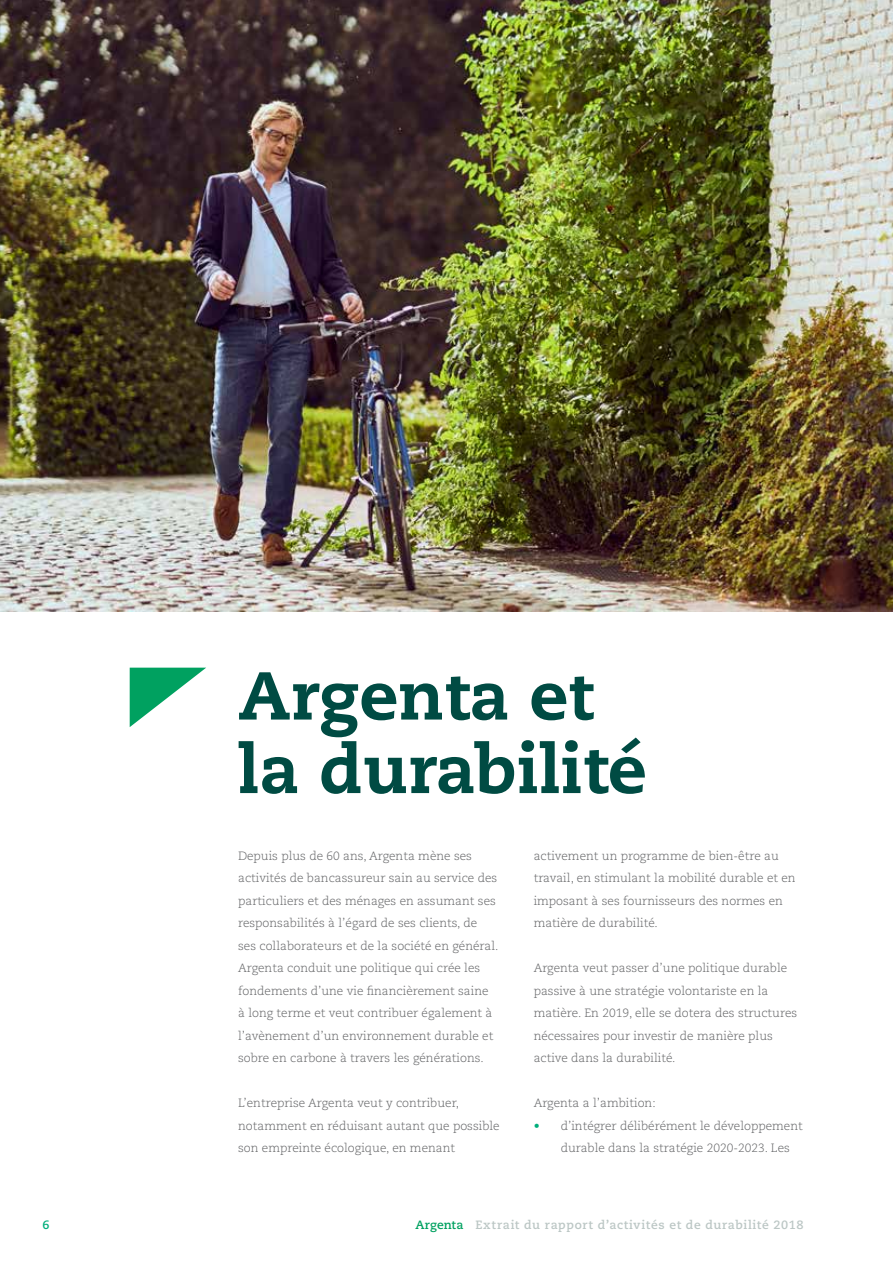
<style>
.page{position:relative;width:893px;height:1263px;background:#fff}
.page>*{position:absolute;margin:0;border:0;box-sizing:border-box;transform-origin:0 0}
.t1{font:800 67.5px/73.5px "Caecilia LT Std";color:#004b43}
.t2{font:300 12px/22.5px "Caecilia LT Std";color:#616264}
.t3{font:700 12px "Caecilia LT Std";letter-spacing:.05em;color:#bcc7c5}
.t4{font:700 12px "Caecilia LT Std";color:#00ae7b}
.s1{font-weight:700;color:#00ae7b}
.s2{color:#00a160}
</style>
<div class="page">
<img style="left:0;top:0;width:893px;height:612px">
<svg style="left:130px;top:668px;width:76px;height:59px"></svg>
<h1 class="t1" style="left:238px;top:659px;width:410px">Argenta et la durabilité</h1>
<p class="t2" style="left:238px;top:844px;width:262px">Depuis plus de 60 ans, Argenta mène ses activités de bancassureur sain au service des particuliers et des ménages en assumant ses responsabilités à l’égard de ses clients, de<br>ses collaborateurs et de la société en général.<br>Argenta conduit une politique qui crée les fondements d’une vie financièrement saine<br>à long terme et veut contribuer également à l’avènement d’un environnement durable et sobre en carbone à travers les générations.</p>
<p class="t2" style="left:238px;top:1092px;width:263px">L’entreprise Argenta veut y contribuer, notamment en réduisant autant que possible son empreinte écologique, en menant</p>
<p class="t2" style="left:534px;top:844px;width:264px">activement un programme de bien-être au travail, en stimulant la mobilité durable et en imposant à ses fournisseurs des normes en matière de durabilité.</p>
<p class="t2" style="left:534px;top:957px;width:265px">Argenta veut passer d’une politique durable passive à une stratégie volontariste en la matière. En 2019, elle se dotera des structures nécessaires pour investir de manière plus active dans la durabilité.</p>
<p class="t2" style="left:534px;top:1092px;width:124px">Argenta a l’ambition:</p>
<p class="t2" style="left:561px;top:1114px;width:244px;text-indent:-27px"><span class="s1">•</span> d’intégrer délibérément le développement durable dans la stratégie 2020-2023. Les</p>
<p class="t4" style="left:43px;top:1218px;width:9px">6</p>
<p class="t3" style="left:415px;top:1218px;width:390px"><span class="s2">Argenta</span> Extrait du rapport d’activités et de durabilité 2018</p>
</div>
